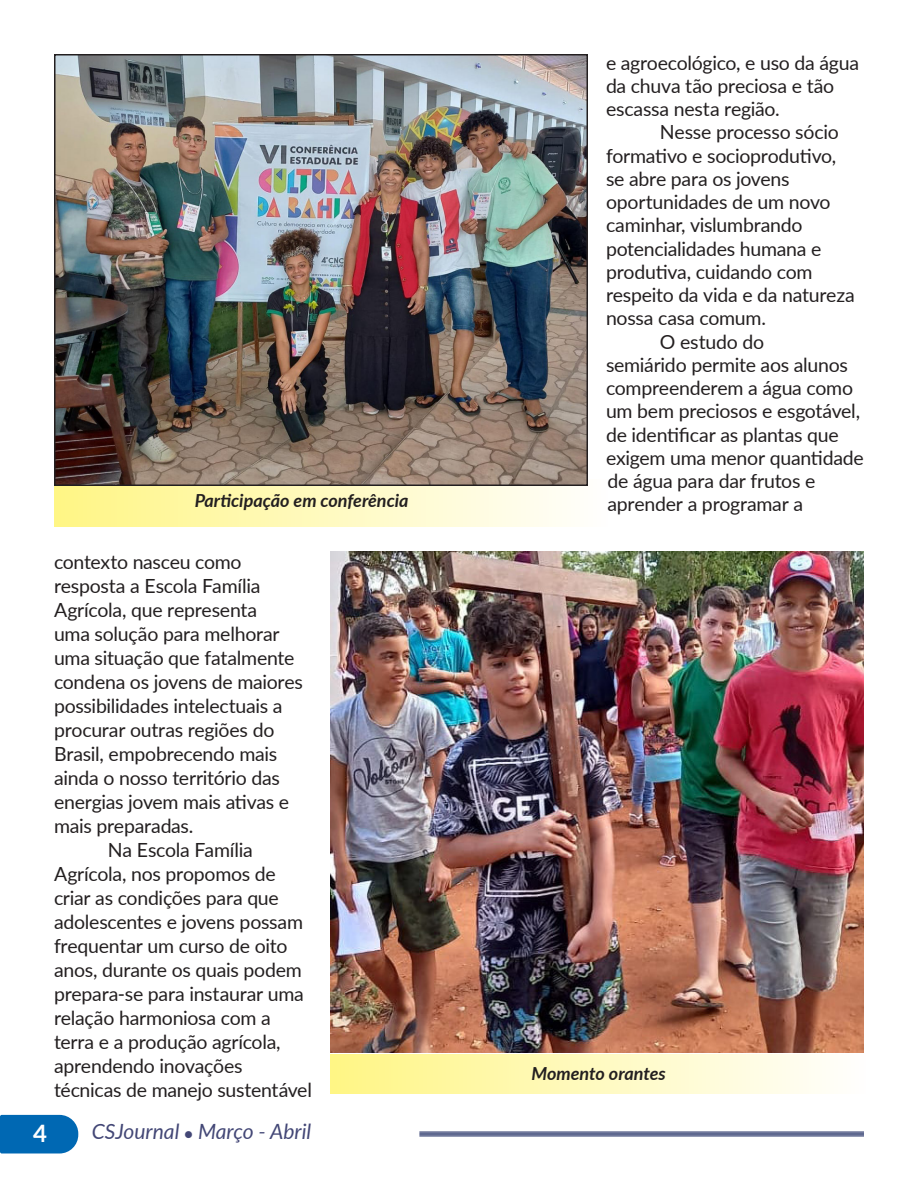
<style>
.page{position:relative;width:918px;height:1188px;background:#fff}
.page>*{position:absolute;margin:0;border:0;box-sizing:border-box;transform-origin:0 0}
.t1{font:700 24px "Lato";color:#fff}
.t2{font:italic 21px "Lato";color:#434776}
.t3{font:19.5px/24px "Lato";letter-spacing:-.015em;color:#231f20}
.t4{font:italic 700 18px "Lato";color:#231f20}
</style>
<div class="page">
<img style="left:330px;top:552px;width:534px;height:501px">
<div style="left:0;top:1115px;width:78px;height:38px;background:#0068b3"></div>
<hr style="left:419px;top:1132px;width:445px;height:4px;background:#70789b">
<hr style="left:419px;top:1132px;width:445px;height:1px;background:#071653">
<hr style="left:419px;top:1133px;width:445px;height:2px;background:#071653">
<hr style="left:419px;top:1136px;width:445px;height:1px;background:#071653">
<div style="left:54px;top:479px;width:554px;height:47px;background:linear-gradient(to right,#fff684,#fffefd)"></div>
<img style="left:57px;top:57px;width:528px;height:426px">
<div style="left:54px;top:54px;width:534px;height:432px;border:2px solid #231f20"></div>
<div style="left:330px;top:1054px;width:535px;height:40px;background:linear-gradient(to right,#fff684,#fffefd)"></div>
<p class="t4" style="left:195px;top:487px;width:215px">Participação em conferência</p>
<p class="t3" style="left:54px;top:549px;width:250px">contexto nasceu como resposta a Escola Família<br>Agrícola, que representa<br>uma solução para melhorar uma situação que fatalmente condena os jovens de maiores possibilidades intelectuais a procurar outras regiões do<br>Brasil, empobrecendo mais ainda o nosso território das energias jovem mais ativas e mais preparadas.</p>
<p class="t3" style="left:54px;top:837px;width:260px;text-indent:54px">Na Escola Família<br>Agrícola, nos propomos de criar as condições para que adolescentes e jovens possam frequentar um curso de oito anos, durante os quais podem prepara-se para instaurar uma relação harmoniosa com a terra e a produção agrícola, aprendendo inovações técnicas de manejo sustentável</p>
<p class="t1" style="left:33px;top:1116px;width:15px">4</p>
<p class="t2" style="left:92px;top:1117px;width:221px">CSJournal ● Março - Abril</p>
<p class="t3" style="left:606px;top:50px;width:255px;line-height:23.2px">e agroecológico, e uso da água da chuva tão preciosa e tão escassa nesta região.</p>
<p class="t3" style="left:606px;top:120px;width:250px;line-height:23.2px;text-indent:54px">Nesse processo sócio formativo e socioprodutivo, se abre para os jovens oportunidades de um novo caminhar, vislumbrando potencialidades humana e produtiva, cuidando com respeito da vida e da natureza nossa casa comum.</p>
<p class="t3" style="left:606px;top:329px;width:259px;line-height:23.2px;text-indent:54px">O estudo do<br>semiárido permite aos alunos compreenderem a água como um bem preciosos e esgotável, de identificar as plantas que exigem uma menor quantidade de água para dar frutos e aprender a programar a</p>
<p class="t4" style="left:532px;top:1060px;width:136px">Momento orantes</p>
</div>
